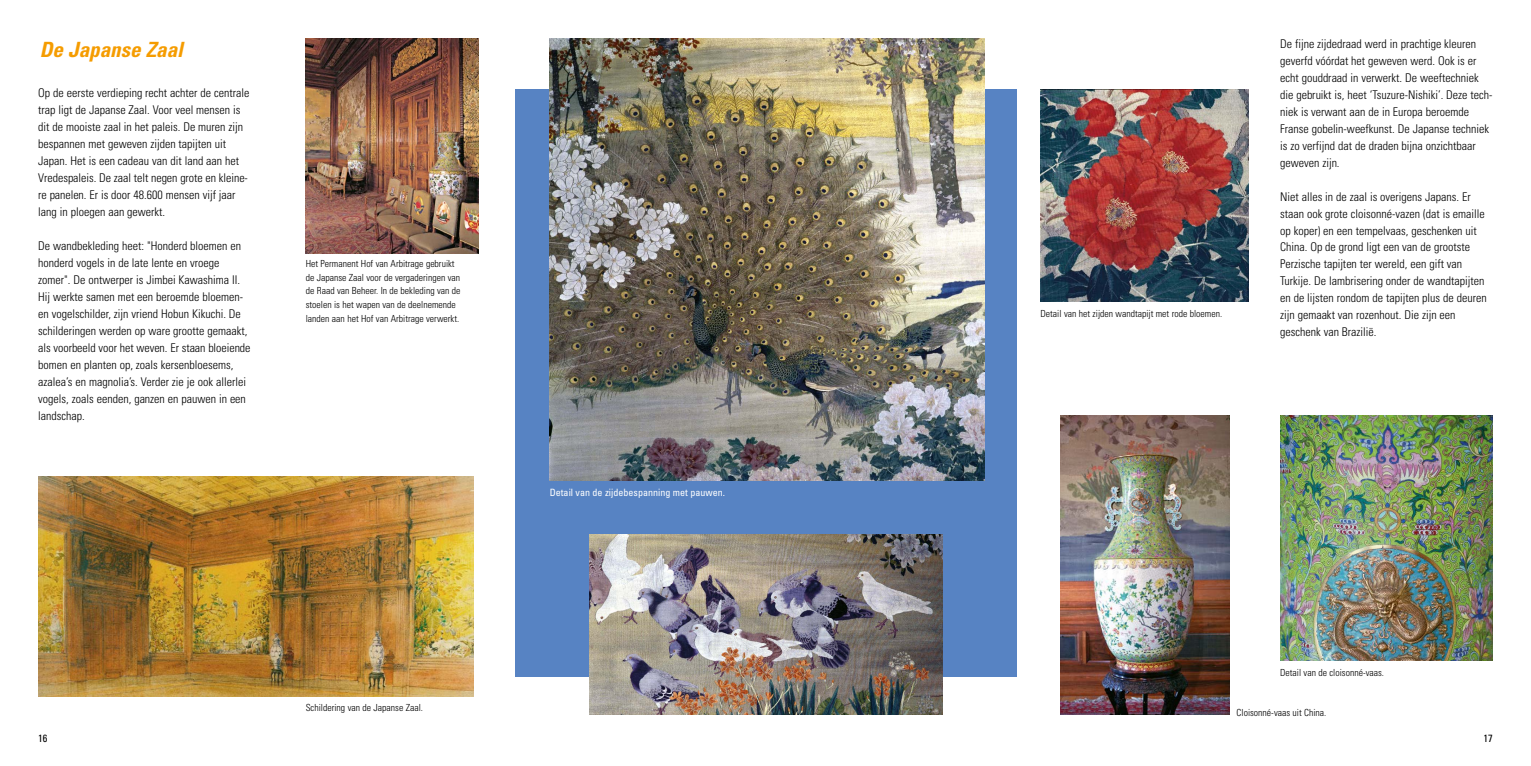
<style>
.page{position:relative;width:1531px;height:766px;background:#fff}
.page>*{position:absolute;margin:0;border:0;box-sizing:border-box;transform-origin:0 0}
.t1{font:italic 700 condensed 21px "Univers";color:#f59c00}
.t2{font:300 condensed 12px/17px "Univers";color:#000}
.t3{font:condensed 10.5px "Univers";color:#000}
.t4{font:condensed 10.05px "Univers";color:#fff}
.t5{font:300 condensed 9.75px/13.5px "Univers";color:#000}
</style>
<div class="page">
<div style="left:514px;top:89px;width:502px;height:587px;background:#5783c3"></div>
<img style="left:1060px;top:416px;width:169px;height:298px">
<img style="left:38px;top:476px;width:435px;height:220px">
<img style="left:1280px;top:416px;width:212px;height:244px">
<img style="left:1040px;top:89px;width:209px;height:213px">
<img style="left:590px;top:534px;width:352px;height:180px">
<img style="left:550px;top:38px;width:435px;height:442px">
<img style="left:306px;top:38px;width:173px;height:215px">
<h1 class="t1" style="left:40px;top:36px;width:145px">De Japanse Zaal</h1>
<p class="t2" style="left:38px;top:85px;width:213px">Op de eerste verdieping recht achter de centrale trap ligt de Japanse Zaal. Voor veel mensen is dit de mooiste zaal in het paleis. De muren zijn bespannen met geweven zijden tapijten uit Japan. Het is een cadeau van dit land aan het Vredespaleis. De zaal telt negen grote en kleine&shy;re panelen. Er is door 48.600 mensen vijf jaar lang in ploegen aan gewerkt.</p>
<p class="t2" style="left:38px;top:237px;width:214px">De wandbekleding heet: "Honderd bloemen en honderd vogels in de late lente en vroege zomer". De ontwerper is Jimbei Kawashima II.<br>Hij werkte samen met een beroemde bloemen&shy;en vogelschilder, zijn vriend Hobun Kikuchi. De schilderingen werden op ware grootte gemaakt, als voorbeeld voor het weven. Er staan bloeiende bomen en planten op, zoals kersenbloesems, azalea’s en magnolia’s. Verder zie je ook allerlei vogels, zoals eenden, ganzen en pauwen in een landschap.</p>
<p class="t5" style="left:306px;top:257px;width:156px">Het Permanent Hof van Arbitrage gebruikt de Japanse Zaal voor de vergaderingen van de Raad van Beheer. In de bekleding van de stoelen is het wapen van de deelnemende landen aan het Hof van Arbitrage verwerkt.</p>
<p class="t5" style="left:306px;top:700px;width:119px">Schildering van de Japanse Zaal.</p>
<p class="t4" style="left:550px;top:485px;width:177px">Detail van de zijdebespanning met pauwen.</p>
<p class="t5" style="left:1040px;top:306px;width:183px">Detail van het zijden wandtapijt met rode bloemen.</p>
<p class="t2" style="left:1280px;top:35px;width:214px">De fijne zijdedraad werd in prachtige kleuren geverfd vóórdat het geweven werd. Ook is er echt gouddraad in verwerkt. De weeftechniek die gebruikt is, heet ‘Tsuzure-Nishiki’. Deze tech&shy;niek is verwant aan de in Europa beroemde Franse gobelin-weefkunst. De Japanse techniek is zo verfijnd dat de draden bijna onzichtbaar geweven zijn.</p>
<p class="t2" style="left:1280px;top:188px;width:208px">Niet alles in de zaal is overigens Japans. Er staan ook grote cloisonné-vazen (dat is emaille op koper) en een tempelvaas, geschenken uit China. Op de grond ligt een van de grootste Perzische tapijten ter wereld, een gift van Turkije. De lambrisering onder de wandtapijten en de lijsten rondom de tapijten plus de deuren zijn gemaakt van rozenhout. Die zijn een geschenk van Brazilië.</p>
<p class="t5" style="left:1280px;top:665px;width:106px">Detail van de cloisonné-vaas.</p>
<p class="t5" style="left:1236px;top:705px;width:91px">Cloisonné-vaas uit China.</p>
<p class="t3" style="left:38px;top:731px;width:11px">16</p>
<p class="t3" style="left:1483px;top:731px;width:11px">17</p>
</div>
